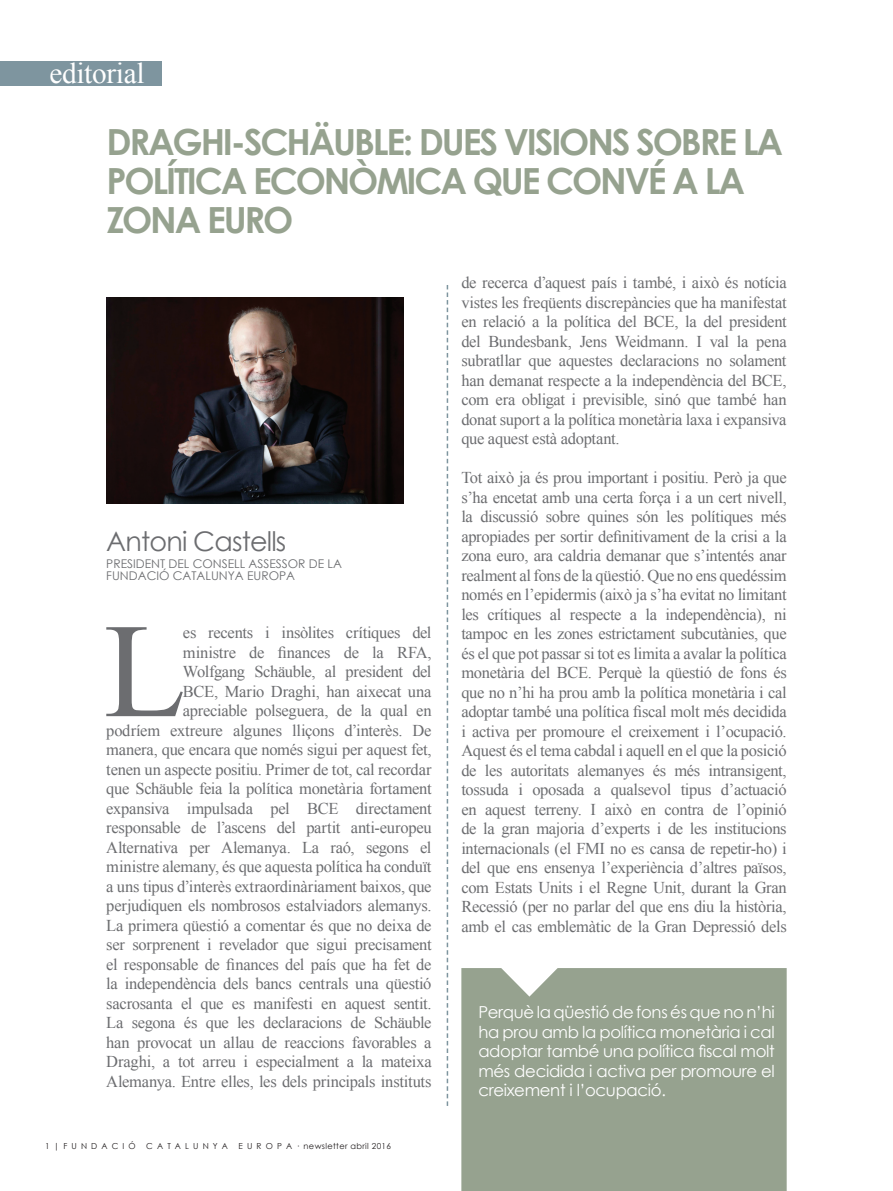
<style>
.page{position:relative;width:893px;height:1191px;background:#fff}
.page>*{position:absolute;margin:0;border:0;box-sizing:border-box;transform-origin:0 0}
.t1{font:134.25px "Times New Roman";color:#6c6d70}
.t2{font:700 36px/39px "Century Gothic";letter-spacing:-.06em;color:#96a28f}
.t3{font:29.25px "Times New Roman";letter-spacing:-.01em;color:#fff}
.t4{font:27px "Century Gothic";color:#6c6d70}
.t5{font:16.5px/19.5px "Times New Roman";letter-spacing:-.02em;color:#6c6d70;text-align:justify}
.t6{font:16.5px/19.5px "Century Gothic";letter-spacing:-.02em;color:#fff;text-align:justify}
.t7{font:12px/12px "Century Gothic";color:#6c6d70}
.t8{font:8.25px "Century Gothic";letter-spacing:.5em;color:#231f20}
</style>
<div class="page">
<svg style="left:447px;top:285px;width:1px;height:821px"></svg>
<div style="left:461px;top:968px;width:326px;height:223px;background:#96a28f"></div>
<svg style="left:500px;top:968px;width:59px;height:28px"></svg>
<div style="left:0;top:61px;width:161px;height:24px;background:#7e959f"></div>
<img style="left:106px;top:298px;width:298px;height:206px">
<h3 class="t3" style="left:49px;top:54px;width:97px">editorial</h3>
<h2 class="t2" style="left:106px;top:121px;width:678px">DRAGHI-SCHÄUBLE: DUES VISIONS SOBRE LA<br>POLÍTICA ECONÒMICA QUE CONVÉ A LA<br>ZONA EURO</h2>
<h3 class="t4" style="left:106px;top:522px;width:182px">Antoni Castells</h3>
<p class="t7" style="left:106px;top:557px;width:237px">president del consell assessor de la fundació catalunya europa</p>
<p class="t5" style="left:106px;top:622px;width:327px;text-align:right">es recents i insòlites crítiques del<br>ministre de finances de la RFA,<br>Wolfgang Schäuble, al president del<br>BCE, Mario Draghi, han aixecat una<br>apreciable polseguera, de la qual en<br>podríem extreure algunes lliçons d’interès. De manera, que encara que només sigui per aquest fet, tenen un aspecte positiu. Primer de tot, cal recordar que Schäuble feia la política monetària fortament expansiva impulsada pel BCE directament responsable de l’ascens del partit anti-europeu Alternativa per Alemanya. La raó, segons el ministre alemany, és que aquesta política ha conduït a uns tipus d’interès extraordinàriament baixos, que perjudiquen els nombrosos estalviadors alemanys.<br>La primera qüestió a comentar és que no deixa de ser sorprenent i revelador que sigui precisament el responsable de finances del país que ha fet de la independència dels bancs centrals una qüestió sacrosanta el que es manifesti en aquest sentit.<br>La segona és que les declaracions de Schäuble han provocat un allau de reaccions favorables a Draghi, a tot arreu i especialment a la mateixa Alemanya. Entre elles, les dels principals instituts</p>
<h1 class="t1" style="left:104px;top:581px;width:84px">L</h1>
<p class="t8" style="left:45px;top:1140px;width:92px">1|fundació</p>
<p class="t8" style="left:146px;top:1140px;width:83px">C atalunya</p>
<p class="t8" style="left:239px;top:1140px;width:154px">e u r o p a · newsletter abril 2016</p>
<p class="t5" style="left:461px;top:272px;width:327px">de recerca d’aquest país i també, i això és notícia vistes les freqüents discrepàncies que ha manifestat en relació a la política del BCE, la del president del Bundesbank, Jens Weidmann. I val la pena subratllar que aquestes declaracions no solament han demanat respecte a la independència del BCE, com era obligat i previsible, sinó que també han donat suport a la política monetària laxa i expansiva que aquest està adoptant.</p>
<p class="t5" style="left:461px;top:467px;width:327px">Tot això ja és prou important i positiu. Però ja que s’ha encetat amb una certa força i a un cert nivell, la discussió sobre quines són les polítiques més apropiades per sortir definitivament de la crisi a la zona euro, ara caldria demanar que s’intentés anar realment al fons de la qüestió. Que no ens quedéssim només en l’epidermis (això ja s’ha evitat no limitant les crítiques al respecte a la independència), ni tampoc en les zones estrictament subcutànies, que és el que pot passar si tot es limita a avalar la política monetària del BCE. Perquè la qüestió de fons és que no n’hi ha prou amb la política monetària i cal adoptar també una política fiscal molt més decidida i activa per promoure el creixement i l’ocupació.<br>Aquest és el tema cabdal i aquell en el que la posició de les autoritats alemanyes és més intransigent, tossuda i oposada a qualsevol tipus d’actuació en aquest terreny. I això en contra de l’opinió de la gran majoria d’experts i de les institucions internacionals (el FMI no es cansa de repetir-ho) i del que ens ensenya l’experiència d’altres països, com Estats Units i el Regne Unit, durant la Gran Recessió (per no parlar del que ens diu la història, amb el cas emblemàtic de la Gran Depressió dels</p>
<p class="t6" style="left:478px;top:1002px;width:298px">Perquè la qüestió de fons és que no n’hi ha prou amb la política monetària i cal adoptar també una política fiscal molt més decidida i activa per promoure el creixement i l’ocupació.</p>
</div>
